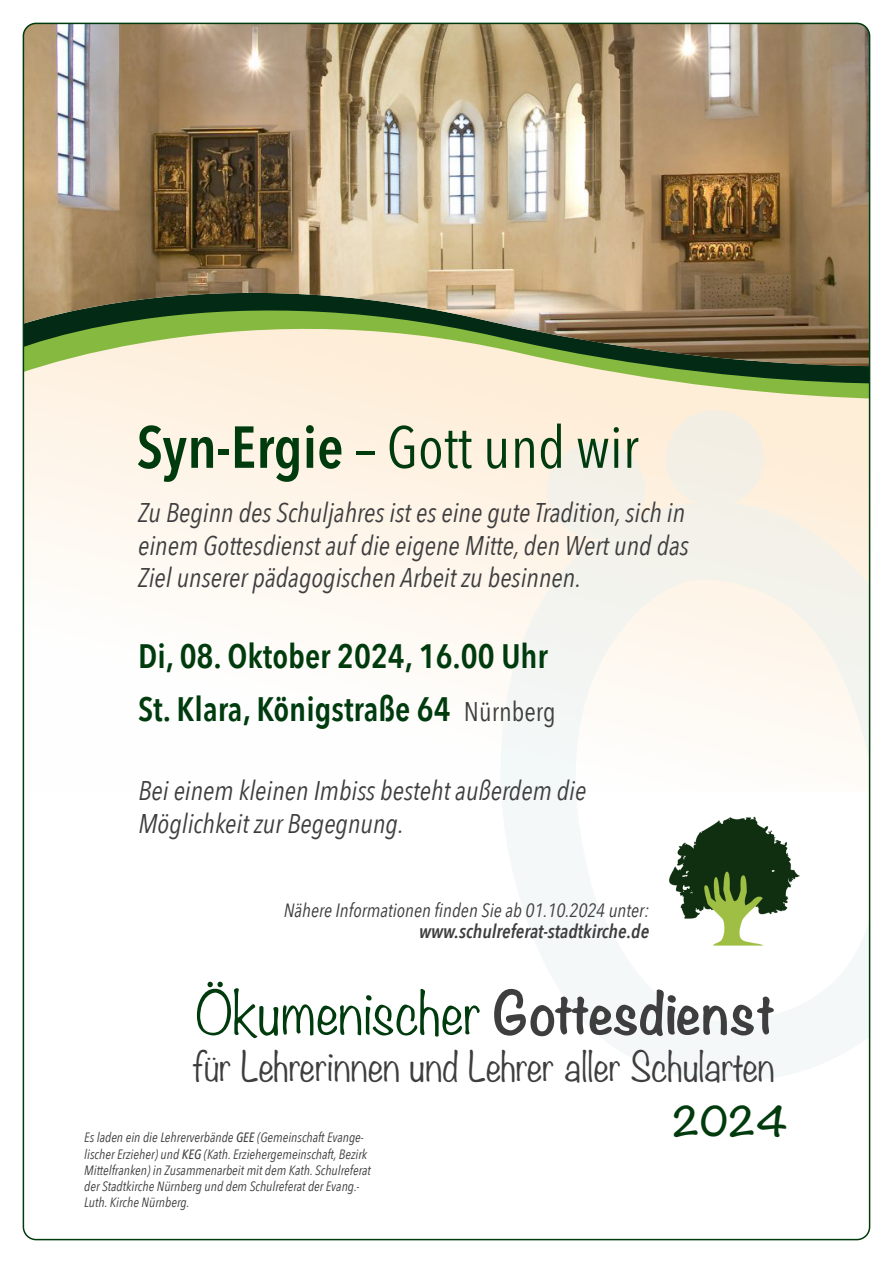
<style>
.page{position:relative;width:893px;height:1263px;background:#fff}
.page>*{position:absolute;margin:0;border:0;box-sizing:border-box;transform-origin:0 0}
.t1{font:58.5px "Avenir Next Condensed";color:#003b0d}
.t2{font:300 53.25px "Noteworthy";color:#003b0d}
.t3{font:300 36.45px "Noteworthy";color:#3e3e3f}
.t4{font:700 36.45px "Noteworthy";color:#003b0d}
.t5{font:600 33.9px "Avenir Next Condensed";color:#003b0d}
.t6{font:italic 27px/32.4px "Avenir Next Condensed";color:#3e3e3f}
.t7{font:italic 19.2px "Avenir Next Condensed";color:#3e3e3f}
.t8{font:italic 600 19.2px "Avenir Next Condensed";color:#3e3e3f}
.t9{font:italic 13.5px/16.2px "Avenir Next Condensed";color:#3e3e3f}
.s1{font-weight:600}
.s2{font-weight:400;font-size:27px;color:#3e3e3f}
.s3{font-weight:700;color:#3e3e3f}
.s4{font-weight:500}
</style>
<div class="page">
<svg style="left:26px;top:420px;width:384px;height:224px"></svg>
<div style="left:26px;top:386px;width:384px;height:17px;background:#fef1e0"></div>
<svg style="left:26px;top:366px;width:841px;height:20px;fill:#feefdc"></svg>
<img style="left:23px;top:23px;width:847px;height:343px">
<svg style="left:410px;top:373px;width:461px;height:757px"></svg>
<p class="t1" style="left:137px;top:397px;width:503px"><span class="s1">Syn-Ergie</span> – Gott und wir</p>
<p class="t6" style="left:138px;top:497px;width:552px">Zu Beginn des Schuljahres ist es eine gute Tradition, sich in einem Gottesdienst auf die eigene Mitte, den Wert und das<br>Ziel unserer pädagogischen Arbeit zu besinnen.</p>
<p class="t5" style="left:138px;top:627px;width:411px">Di, 08. Oktober 2024, 16.00 Uhr</p>
<p class="t5" style="left:138px;top:680px;width:419px">St. Klara, Königstraße 64 <span class="s2">Nürnberg</span></p>
<p class="t6" style="left:139px;top:775px;width:449px">Bei einem kleinen Imbiss besteht außerdem die<br>Möglichkeit zur Begegnung.</p>
<p class="t7" style="left:284px;top:898px;width:367px">Nähere Informationen finden Sie ab 01.10.2024 unter:</p>
<p class="t8" style="left:419px;top:920px;width:232px">www.schulreferat-stadtkirche.de</p>
<p class="t2" style="left:196px;top:966px;width:582px">Ökumenischer <span class="s3">Gottesdienst</span></p>
<p class="t3" style="left:191px;top:1034px;width:585px">für Lehrerinnen und Lehrer aller Schularten</p>
<p class="t4" style="left:673px;top:1089px;width:117px">2024</p>
<p class="t9" style="left:84px;top:1129px;width:288px">Es laden ein die Lehrerverbände <span class="s4">GEE</span> (Gemeinschaft Evange&shy;lischer Erzieher) und <span class="s4">KEG</span> (Kath. Erziehergemeinschaft, Bezirk Mittelfranken) in Zusammenarbeit mit dem Kath. Schulreferat der Stadtkirche Nürnberg und dem Schulreferat der Evang.- Luth. Kirche Nürnberg.</p>
</div>
